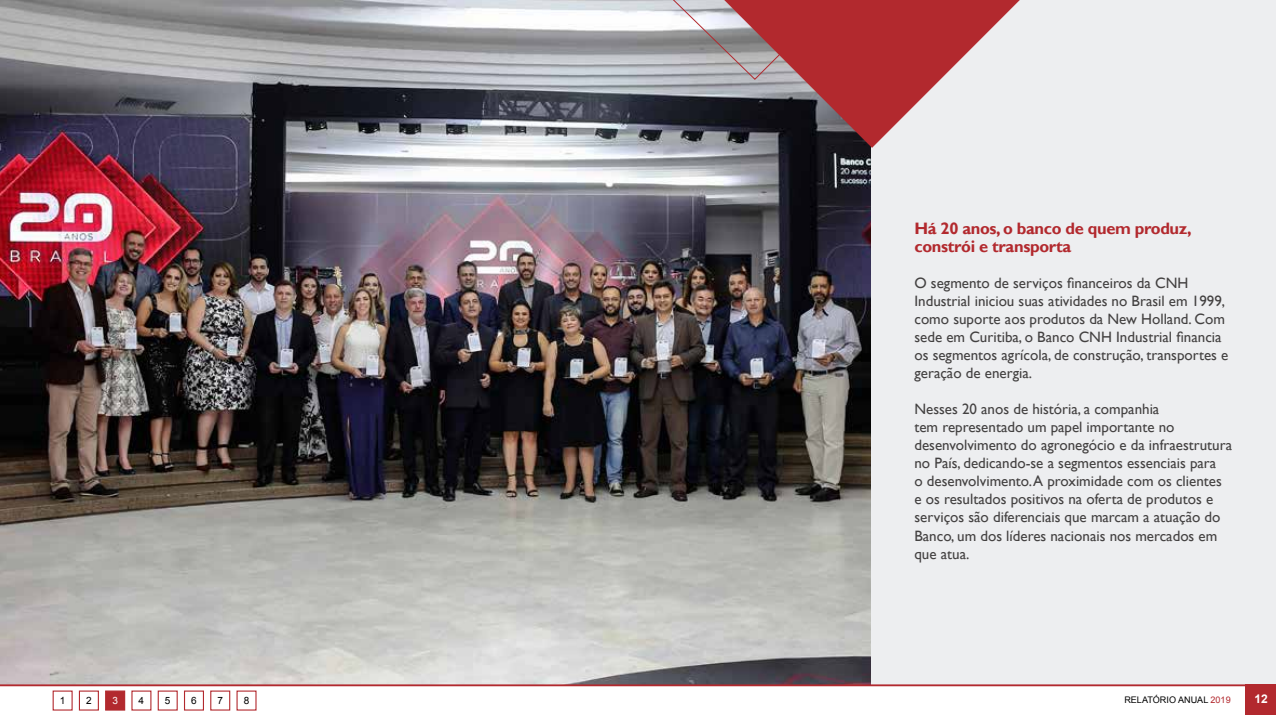
<style>
.page{position:relative;width:1276px;height:715px;background:#fff}
.page>*{position:absolute;margin:0;border:0;box-sizing:border-box;transform-origin:0 0}
.t1{font:700 16.5px/18px "Gill Sans";letter-spacing:-.02em;color:#b2292e}
.t2{font:15px/18px "Gill Sans";color:#434141}
.t3{font:700 12px "Arial";color:#fff}
.t4{font:10.05px "Arial";color:#000}
.t5{font:10.05px "Arial";color:#fff}
.t6{font:9px "Arial";color:#000}
.s1{color:#b2292e}
</style>
<div class="page">
<img style="left:0;top:0;width:872px;height:684px">
<div style="left:872px;top:0;width:404px;height:685px;background:#edeef0"></div>
<svg style="left:609px;top:0;width:411px;height:148px"></svg>
<div style="left:1245px;top:684px;width:31px;height:30px;background:#b2292e"></div>
<hr style="left:0;top:684px;width:1276px;height:1px;background:#b2292e">
<div style="left:79px;top:690px;width:20px;height:20px;border:1px solid #b2292e"></div>
<div style="left:105px;top:690px;width:20px;height:20px;background:#b2292e;border:1px solid #b2292e"></div>
<div style="left:158px;top:690px;width:20px;height:20px;border:1px solid #b2292e"></div>
<div style="left:184px;top:690px;width:20px;height:20px;border:1px solid #b2292e"></div>
<div style="left:210px;top:690px;width:20px;height:20px;border:1px solid #b2292e"></div>
<p class="t1" style="left:914px;top:220px;width:279px">Há 20 anos, o banco de quem produz, constrói e transporta</p>
<p class="t2" style="left:914px;top:274px;width:315px">O segmento de serviços financeiros da CNH Industrial iniciou suas atividades no Brasil em 1999, como suporte aos produtos da New Holland. Com sede em Curitiba, o Banco CNH Industrial financia os segmentos agrícola, de construção, transportes e geração de energia.</p>
<p class="t2" style="left:914px;top:400px;width:319px">Nesses 20 anos de história, a companhia<br>tem representado um papel importante no desenvolvimento do agronegócio e da infraestrutura no País, dedicando-se a segmentos essenciais para<br>o desenvolvimento. A proximidade com os clientes e os resultados positivos na oferta de produtos e serviços são diferenciais que marcam a atuação do Banco, um dos líderes nacionais nos mercados em que atua.</p>
<p class="t4" style="left:60px;top:693px;width:7px">1</p>
<p class="t4" style="left:86px;top:693px;width:7px">2</p>
<p class="t5" style="left:112px;top:693px;width:7px">3</p>
<p class="t4" style="left:139px;top:693px;width:7px">4</p>
<p class="t4" style="left:165px;top:693px;width:7px">5</p>
<p class="t4" style="left:191px;top:693px;width:7px">6</p>
<p class="t4" style="left:217px;top:693px;width:7px">7</p>
<p class="t4" style="left:244px;top:693px;width:7px">8</p>
<p class="t6" style="left:1124px;top:693px;width:108px">RELATÓRIO ANUAL <span class="s1">2019</span></p>
<p class="t3" style="left:1254px;top:690px;width:15px">12</p>
</div>
